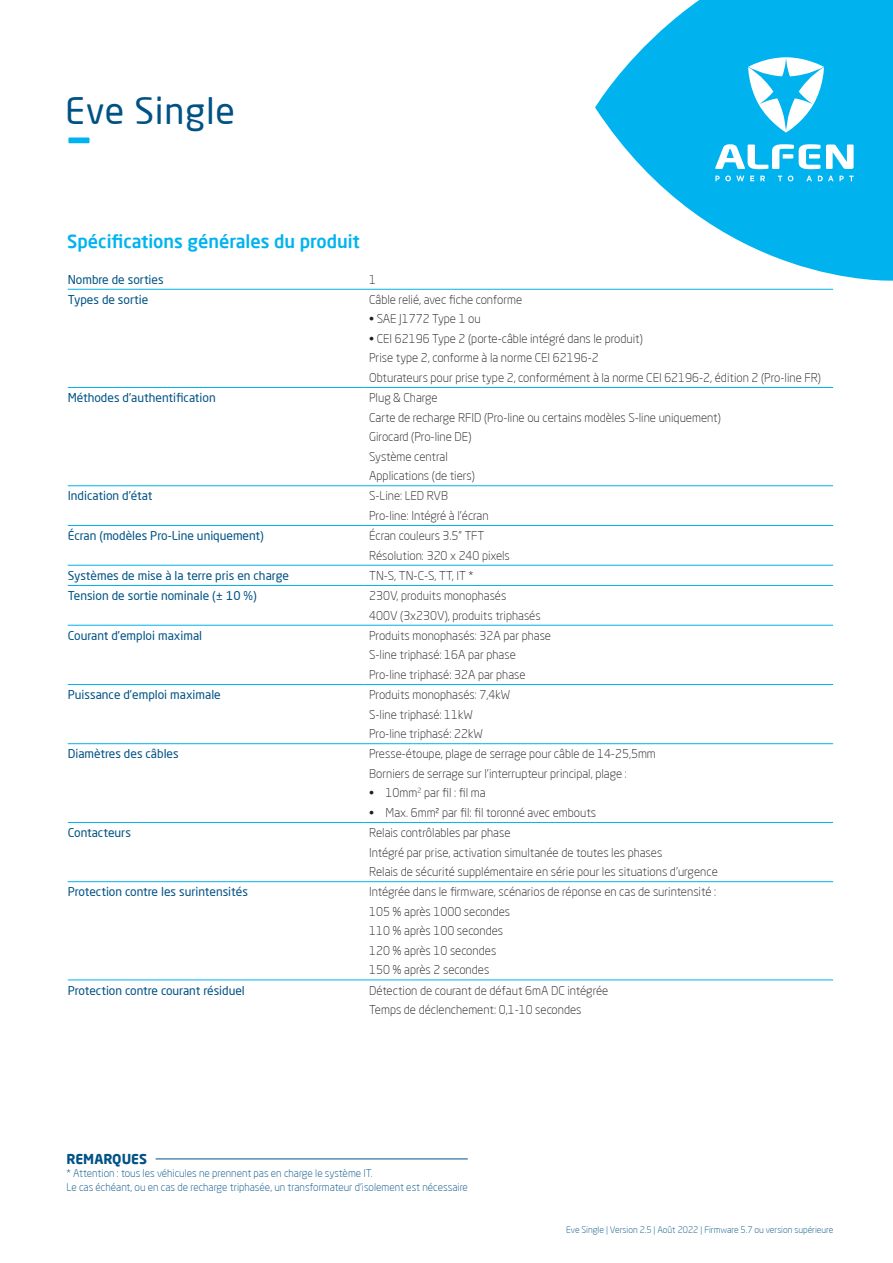
<style>
.page{position:relative;width:893px;height:1263px;background:#fff}
.page>*{position:absolute;margin:0;border:0;box-sizing:border-box;transform-origin:0 0}
.t1{font:77.55px "Neo Sans Pro";color:#00b3ef;scale:.8 1}
.t2{font:35.85px "Neo Sans Pro";letter-spacing:.02em;color:#005285}
.t3{font:500 18px "Neo Sans Pro";color:#00b3ef}
.Alineastijl_1{font:700 13.5px "Neo Sans Pro";color:#005285}
.t4{font:300 12px "Neo Sans Pro";color:#231f20}
.t5{font:12px "Neo Sans Pro";color:#005285}
.Alineastijl_1-2{font:300 10.5px/13.5px "Neo Sans Pro";color:#005285}
.t6{font:300 9px "Neo Sans Pro";color:#005285}
</style>
<div class="page">
<svg style="left:595px;top:0;width:298px;height:281px;fill:#00b3ef"></svg>
<svg style="left:826px;top:145px;width:28px;height:24px"></svg>
<svg style="left:715px;top:144px;width:105px;height:25px"></svg>
<svg style="left:715px;top:176px;width:29px;height:5px"></svg>
<svg style="left:750px;top:176px;width:4px;height:5px"></svg>
<svg style="left:760px;top:176px;width:5px;height:5px"></svg>
<svg style="left:778px;top:176px;width:4px;height:5px"></svg>
<svg style="left:788px;top:176px;width:5px;height:5px"></svg>
<svg style="left:806px;top:176px;width:6px;height:5px"></svg>
<svg style="left:818px;top:176px;width:36px;height:5px"></svg>
<svg style="left:748px;top:57px;width:76px;height:76px"></svg>
<hr style="left:156px;top:1158px;width:312px;height:1px;background:#005285">
<hr style="left:68px;top:289px;width:295px;height:1px;background:#00b3ef">
<hr style="left:363px;top:289px;width:470px;height:1px;background:#00b3ef">
<hr style="left:68px;top:387px;width:295px;height:1px;background:#00b3ef">
<hr style="left:363px;top:387px;width:470px;height:1px;background:#00b3ef">
<hr style="left:68px;top:485px;width:295px;height:1px;background:#00b3ef">
<hr style="left:363px;top:485px;width:470px;height:1px;background:#00b3ef">
<hr style="left:68px;top:525px;width:295px;height:1px;background:#00b3ef">
<hr style="left:363px;top:525px;width:470px;height:1px;background:#00b3ef">
<hr style="left:68px;top:565px;width:295px;height:1px;background:#00b3ef">
<hr style="left:363px;top:565px;width:470px;height:1px;background:#00b3ef">
<hr style="left:68px;top:585px;width:295px;height:1px;background:#00b3ef">
<hr style="left:363px;top:585px;width:470px;height:1px;background:#00b3ef">
<hr style="left:68px;top:625px;width:295px;height:1px;background:#00b3ef">
<hr style="left:363px;top:625px;width:470px;height:1px;background:#00b3ef">
<hr style="left:68px;top:684px;width:295px;height:1px;background:#00b3ef">
<hr style="left:363px;top:684px;width:470px;height:1px;background:#00b3ef">
<hr style="left:68px;top:743px;width:295px;height:1px;background:#00b3ef">
<hr style="left:363px;top:743px;width:470px;height:1px;background:#00b3ef">
<hr style="left:68px;top:822px;width:295px;height:1px;background:#00b3ef">
<hr style="left:363px;top:822px;width:470px;height:1px;background:#00b3ef">
<hr style="left:68px;top:881px;width:295px;height:1px;background:#00b3ef">
<hr style="left:363px;top:881px;width:470px;height:1px;background:#00b3ef">
<hr style="left:68px;top:979px;width:295px;height:1px;background:#00b3ef">
<hr style="left:363px;top:979px;width:470px;height:1px;background:#00b3ef">
<p class="t2" style="left:65px;top:89px;width:171px">Eve Single</p>
<p class="t1" style="left:69px;top:86px;width:26px">–</p>
<p class="t3" style="left:67px;top:230px;width:294px">Spécifications générales du produit</p>
<p class="t5" style="left:68px;top:272px;width:98px">Nombre de sorties</p>
<p class="t4" style="left:369px;top:272px;width:8px">1</p>
<p class="t5" style="left:68px;top:292px;width:82px">Types de sortie</p>
<p class="t4" style="left:369px;top:292px;width:155px">Câble relié, avec fiche conforme</p>
<p class="t4" style="left:369px;top:312px;width:113px">• SAE J1772 Type 1 ou</p>
<p class="t4" style="left:369px;top:331px;width:275px">• CEI 62196 Type 2 (porte-câble intégré dans le produit)</p>
<p class="t4" style="left:369px;top:351px;width:231px">Prise type 2, conforme à la norme CEI 62196-2</p>
<p class="t4" style="left:369px;top:370px;width:453px">Obturateurs pour prise type 2, conformément à la norme CEI 62196-2, édition 2 (Pro-line FR)</p>
<p class="t5" style="left:68px;top:390px;width:150px">Méthodes d’authentification</p>
<p class="t4" style="left:369px;top:390px;width:70px">Plug &amp; Charge</p>
<p class="t4" style="left:369px;top:410px;width:353px">Carte de recharge RFID (Pro-line ou certains modèles S-line uniquement)</p>
<p class="t4" style="left:369px;top:429px;width:104px">Girocard (Pro-line DE)</p>
<p class="t4" style="left:369px;top:449px;width:80px">Système central</p>
<p class="t4" style="left:369px;top:468px;width:107px">Applications (de tiers)</p>
<p class="t5" style="left:68px;top:489px;width:86px">Indication d’état</p>
<p class="t4" style="left:369px;top:489px;width:80px">S-Line: LED RVB</p>
<p class="t4" style="left:369px;top:508px;width:121px">Pro-line: Intégré à l’écran</p>
<p class="t5" style="left:68px;top:528px;width:198px">Écran (modèles Pro-Line uniquement)</p>
<p class="t4" style="left:369px;top:528px;width:117px">Écran couleurs 3.5” TFT</p>
<p class="t4" style="left:369px;top:548px;width:142px">Résolution: 320 x 240 pixels</p>
<p class="t5" style="left:68px;top:568px;width:223px">Systèmes de mise à la terre pris en charge</p>
<p class="t4" style="left:369px;top:568px;width:106px">TN-S, TN-C-S, TT, IT *</p>
<p class="t5" style="left:68px;top:588px;width:191px">Tension de sortie nominale (± 10 %)</p>
<p class="t4" style="left:369px;top:588px;width:139px">230V, produits monophasés</p>
<p class="t4" style="left:369px;top:608px;width:173px">400V (3x230V), produits triphasés</p>
<p class="t5" style="left:68px;top:628px;width:136px">Courant d’emploi maximal</p>
<p class="t4" style="left:369px;top:628px;width:183px">Produits monophasés: 32A par phase</p>
<p class="t4" style="left:369px;top:648px;width:148px">S-line triphasé: 16A par phase</p>
<p class="t4" style="left:369px;top:667px;width:158px">Pro-line triphasé: 32A par phase</p>
<p class="t5" style="left:68px;top:687px;width:155px">Puissance d’emploi maximale</p>
<p class="t4" style="left:369px;top:687px;width:143px">Produits monophasés: 7,4kW</p>
<p class="t4" style="left:369px;top:707px;width:105px">S-line triphasé: 11kW</p>
<p class="t4" style="left:369px;top:726px;width:115px">Pro-line triphasé: 22kW</p>
<p class="t5" style="left:68px;top:747px;width:113px">Diamètres des câbles</p>
<p class="t4" style="left:369px;top:747px;width:288px">Presse-étoupe, plage de serrage pour câble de 14-25,5mm</p>
<p class="t4" style="left:369px;top:766px;width:259px">Borniers de serrage sur l’interrupteur principal, plage :</p>
<p class="t4" style="left:369px;top:786px;width:118px">• 10mm<sup>2</sup> par fil : fil ma</p>
<p class="t4" style="left:369px;top:805px;width:229px">• Max. 6mm² par fil: fil toronné avec embouts</p>
<p class="t5" style="left:68px;top:825px;width:65px">Contacteurs</p>
<p class="t4" style="left:369px;top:825px;width:143px">Relais contrôlables par phase</p>
<p class="t4" style="left:369px;top:845px;width:295px">Intégré par prise, activation simultanée de toutes les phases</p>
<p class="t4" style="left:369px;top:864px;width:350px">Relais de sécurité supplémentaire en série pour les situations d’urgence</p>
<p class="t5" style="left:68px;top:885px;width:182px">Protection contre les surintensités</p>
<p class="t4" style="left:369px;top:885px;width:349px">Intégrée dans le firmware, scénarios de réponse en cas de surintensité :</p>
<p class="t4" style="left:369px;top:904px;width:143px">105 % après 1000 secondes</p>
<p class="t4" style="left:369px;top:924px;width:136px">110 % après 100 secondes</p>
<p class="t4" style="left:369px;top:943px;width:129px">120 % après 10 secondes</p>
<p class="t4" style="left:369px;top:963px;width:122px">150 % après 2 secondes</p>
<p class="t5" style="left:68px;top:983px;width:179px">Protection contre courant résiduel</p>
<p class="t4" style="left:369px;top:983px;width:241px">Détection de courant de défaut 6mA DC intégrée</p>
<p class="t4" style="left:369px;top:1002px;width:214px">Temps de déclenchement: 0,1-10 secondes</p>
<p class="Alineastijl_1" style="left:67px;top:1150px;width:82px">REMARQUES</p>
<p class="Alineastijl_1-2" style="left:67px;top:1166px;width:403px">* Attention : tous les véhicules ne prennent pas en charge le système IT.<br>Le cas échéant, ou en cas de recharge triphasée, un transformateur d’isolement est nécessaire</p>
<p class="t6" style="left:566px;top:1224px;width:269px">Eve Single | Version 2.5 | Août 2022 | Firmware 5.7 ou version supérieure</p>
</div>
